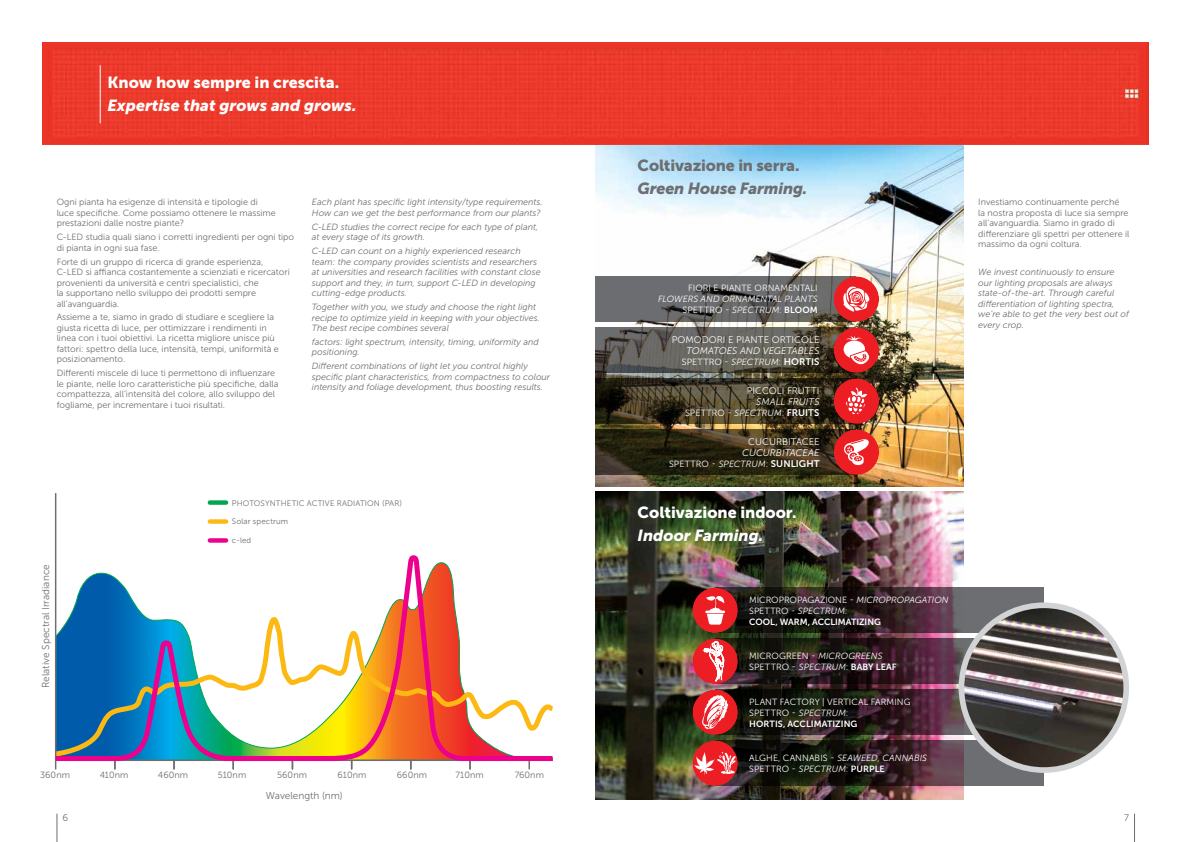
<style>
.page{position:relative;width:1191px;height:842px;background:#fff}
.page>*{position:absolute;margin:0;border:0;box-sizing:border-box;transform-origin:0 0}
.t1{font:16px "Museo Sans 900";color:#fff}
.t2{font:italic 16px "Museo Sans 900";color:#fff}
.t3{font:16px "Museo Sans 900";letter-spacing:-.01em;color:#6d6e71}
.t4{font:italic 16px "Museo Sans 900";letter-spacing:-.01em;color:#6d6e71}
.t5{font:10px "Museo Sans 300";letter-spacing:.005em;color:#6d6e71}
.t6{font:9.6px "Museo Sans 300";letter-spacing:.005em;color:#fff}
.t7{font:italic 9.6px "Museo Sans 300";color:#fff}
.t8{font:9.5px "Museo Sans 300";color:#6d6e71}
.t9{font:9px/10.5px "Museo Sans 300";color:#6d6e71}
.t10{font:italic 9px/10.5px "Museo Sans 300";color:#6d6e71}
.t11{font:9px/11px "Museo Sans 300";letter-spacing:.01em;color:#fff}
.t12{font:italic 9px/11px "Museo Sans 300";letter-spacing:.005em;color:#fff;text-align:right}
.t13{font:9px "Museo Sans 700";letter-spacing:-.005em;color:#fff}
.t14{font:8px "Museo Sans 300";letter-spacing:.015em;color:#6d6e71}
.s1{font-style:normal}
.s2{font-family:"Museo Sans 700";font-style:normal}
.s3{font-style:italic}
.s4{font-family:"Museo Sans 700";font-size:9.6px}
.s5{font-family:"Museo Sans 700"}
</style>
<div class="page">
<img style="left:595px;top:492px;width:368px;height:307px">
<img style="left:595px;top:145px;width:368px;height:341px">
<div style="left:43px;top:43px;width:1105px;height:102px;background:#eb392b"></div>
<hr style="left:100px;top:65px;width:1px;height:58px;background:#fff">
<svg style="left:57px;top:814px;width:1px;height:28px"></svg>
<svg style="left:1134px;top:814px;width:1px;height:28px"></svg>
<svg style="left:114px;top:763px;width:2px;height:6px"></svg>
<svg style="left:173px;top:763px;width:2px;height:6px"></svg>
<svg style="left:232px;top:763px;width:2px;height:6px"></svg>
<svg style="left:469px;top:763px;width:2px;height:6px"></svg>
<svg style="left:528px;top:763px;width:2px;height:6px"></svg>
<svg style="left:54px;top:553px;width:499px;height:210px"></svg>
<svg style="left:595px;top:276px;width:256px;height:46px;fill:#6c6d6f"></svg>
<svg style="left:595px;top:327px;width:256px;height:46px"></svg>
<svg style="left:595px;top:378px;width:256px;height:46px"></svg>
<svg style="left:595px;top:429px;width:256px;height:46px"></svg>
<div style="left:833px;top:327px;width:46px;height:46px;background:#ed1d24;border-radius:50%"></div>
<svg style="left:843px;top:336px;width:27px;height:29px"></svg>
<div style="left:833px;top:378px;width:46px;height:46px;background:#ed1d24;border-radius:50%"></div>
<svg style="left:845px;top:387px;width:22px;height:28px"></svg>
<div style="left:833px;top:429px;width:46px;height:46px;background:#ed1d24;border-radius:50%"></div>
<svg style="left:844px;top:439px;width:25px;height:26px"></svg>
<div style="left:833px;top:276px;width:46px;height:46px;background:#ed1d24;border-radius:50%"></div>
<svg style="left:843px;top:286px;width:26px;height:26px"></svg>
<svg style="left:720px;top:588px;width:323px;height:45px"></svg>
<div style="left:692px;top:588px;width:46px;height:45px;background:#ed1d24;border-radius:50%"></div>
<hr style="left:705px;top:611px;width:20px;height:2px;background:#fff">
<svg style="left:706px;top:596px;width:18px;height:29px"></svg>
<svg style="left:720px;top:639px;width:256px;height:45px"></svg>
<div style="left:692px;top:639px;width:46px;height:45px;background:#ed1d24;border-radius:50%"></div>
<svg style="left:703px;top:641px;width:21px;height:41px"></svg>
<svg style="left:720px;top:689px;width:256px;height:46px"></svg>
<svg style="left:720px;top:740px;width:323px;height:46px"></svg>
<div style="left:692px;top:689px;width:46px;height:46px;background:#ed1d24;border-radius:50%"></div>
<svg style="left:702px;top:695px;width:26px;height:35px"></svg>
<div style="left:692px;top:740px;width:46px;height:46px;background:#ed1d24;border-radius:50%"></div>
<svg style="left:693px;top:752px;width:43px;height:23px"></svg>
<img style="left:961px;top:605px;width:165px;height:165px;border-radius:82px">
<div style="left:958px;top:602px;width:171px;height:171px;border:6px solid #d1d3d4;border-radius:50%"></div>
<h1 class="t1" style="left:108px;top:73px;width:233px">Know how sempre in crescita.</h1>
<h1 class="t2" style="left:108px;top:96px;width:250px">Expertise that grows and grows.</h1>
<p class="t9" style="left:57px;top:197px;width:221px">Ogni pianta ha esigenze di intensità e tipologie di luce specifiche. Come possiamo ottenere le massime prestazioni dalle nostre piante?</p>
<p class="t9" style="left:57px;top:232px;width:239px">C-LED studia quali siano i corretti ingredienti per ogni tipo di pianta in ogni sua fase.</p>
<p class="t9" style="left:57px;top:256px;width:235px">Forte di un gruppo di ricerca di grande esperienza, C-LED si affianca costantemente a scienziati e ricercatori provenienti da università e centri specialistici, che<br>la supportano nello sviluppo dei prodotti sempre all’avanguardia.</p>
<p class="t9" style="left:57px;top:312px;width:224px">Assieme a te, siamo in grado di studiare e scegliere la giusta ricetta di luce, per ottimizzare i rendimenti in linea con i tuoi obiettivi. La ricetta migliore unisce più fattori: spettro della luce, intensità, tempi, uniformità e posizionamento.</p>
<p class="t9" style="left:57px;top:368px;width:223px">Differenti miscele di luce ti permettono di influenzare le piante, nelle loro caratteristiche più specifiche, dalla compattezza, all’intensità del colore, allo sviluppo del fogliame, per incrementare i tuoi risultati.</p>
<p class="t10" style="left:312px;top:197px;width:232px">Each plant has specific light intensity/type requirements.<br>How can we get the best performance from our plants?</p>
<p class="t10" style="left:312px;top:221px;width:228px">C-LED studies the correct recipe for each type of plant, at every stage of its growth.</p>
<p class="t10" style="left:312px;top:246px;width:230px">C-LED can count on a highly experienced research team: the company provides scientists and researchers at universities and research facilities with constant close support and they, in turn, support C-LED in developing cutting-edge products.</p>
<p class="t10" style="left:312px;top:302px;width:230px">Together with you, we study and choose the right light recipe to optimize yield in keeping with your objectives.<br>The best recipe combines several</p>
<p class="t10" style="left:312px;top:337px;width:228px">factors: light spectrum, intensity, timing, uniformity and positioning.</p>
<p class="t10" style="left:312px;top:361px;width:240px">Different combinations of light let you control highly specific plant characteristics, from compactness to colour intensity and foliage development, thus boosting results.</p>
<p class="t14" style="left:232px;top:498px;width:172px">PHOTOSYNTHETIC ACTIVE RADIATION (PAR)</p>
<p class="t5" style="left:40px;top:688px;width:125px;rotate:-90deg">Relative Spectral Irradiance</p>
<p class="t14" style="left:232px;top:517px;width:58px">Solar spectrum</p>
<p class="t14" style="left:232px;top:536px;width:21px">c-led</p>
<p class="t9" style="left:40px;top:770px;width:31px">360nm</p>
<p class="t9" style="left:100px;top:770px;width:30px">410nm</p>
<p class="t9" style="left:158px;top:770px;width:32px">460nm</p>
<p class="t9" style="left:218px;top:770px;width:30px">510nm</p>
<p class="t9" style="left:277px;top:770px;width:31px">560nm</p>
<p class="t9" style="left:338px;top:770px;width:30px">610nm</p>
<p class="t9" style="left:397px;top:770px;width:32px">660nm</p>
<p class="t9" style="left:455px;top:770px;width:30px">710nm</p>
<p class="t9" style="left:515px;top:770px;width:31px">760nm</p>
<p class="t5" style="left:266px;top:791px;width:78px">Wavelength (nm)</p>
<h1 class="t3" style="left:637px;top:157px;width:163px">Coltivazione in serra.</h1>
<h1 class="t4" style="left:637px;top:180px;width:171px">Green House Farming.</h1>
<p class="t11" style="left:688px;top:283px;width:131px">FIORI E PIANTE ORNAMENTALI</p>
<p class="t12" style="left:658px;top:294px;width:161px">FLOWERS AND ORNAMENTAL PLANTS<br><span class="s1">SPETTRO -</span> SPECTRUM<span class="s1">:</span> <span class="s2">BLOOM</span></p>
<p class="t6" style="left:671px;top:334px;width:149px">POMODORI E PIANTE ORTICOLE</p>
<p class="t7" style="left:686px;top:345px;width:134px">TOMATOES AND VEGETABLES</p>
<p class="t11" style="left:682px;top:356px;width:139px">SPETTRO - <span class="s3">SPECTRUM</span>: <span class="s4">HORTIS</span></p>
<p class="t6" style="left:747px;top:385px;width:74px">PICCOLI FRUTTI</p>
<p class="t7" style="left:756px;top:396px;width:65px">SMALL FRUITS</p>
<p class="t11" style="left:685px;top:407px;width:136px">SPETTRO - <span class="s3">SPECTRUM</span>: <span class="s4">FRUITS</span></p>
<p class="t6" style="left:748px;top:436px;width:73px">CUCURBITACEE</p>
<p class="t7" style="left:742px;top:447px;width:79px">CUCURBITACEAE</p>
<p class="t11" style="left:669px;top:458px;width:152px">SPETTRO - <span class="s3">SPECTRUM</span>: <span class="s4">SUNLIGHT</span></p>
<h1 class="t1" style="left:637px;top:503px;width:161px">Coltivazione indoor.</h1>
<h1 class="t2" style="left:637px;top:526px;width:127px">Indoor Farming.</h1>
<p class="t11" style="left:749px;top:594px;width:201px">MICROPROPAGAZIONE - <span class="s3">MICROPROPAGATION<br></span>SPETTRO - <span class="s3">SPECTRUM</span>:</p>
<p class="t13" style="left:749px;top:616px;width:133px">COOL, WARM, ACCLIMATIZING</p>
<p class="t11" style="left:749px;top:651px;width:149px">MICROGREEN - <span class="s3">MICROGREENS<br></span>SPETTRO - <span class="s3">SPECTRUM</span>: <span class="s5">BABY LEAF</span></p>
<p class="t11" style="left:749px;top:696px;width:163px">PLANT FACTORY | VERTICAL FARMING<br>SPETTRO - <span class="s3">SPECTRUM</span>:</p>
<p class="t13" style="left:749px;top:718px;width:110px">HORTIS, ACCLIMATIZING</p>
<p class="t11" style="left:749px;top:752px;width:179px">ALGHE, CANNABIS - <span class="s3">SEAWEED, CANNABIS<br></span>SPETTRO - <span class="s3">SPECTRUM</span>: <span class="s5">PURPLE</span></p>
<p class="t9" style="left:978px;top:197px;width:153px">Investiamo continuamente perché<br>la nostra proposta di luce sia sempre all’avanguardia. Siamo in grado di differenziare gli spettri per ottenere il massimo da ogni coltura.</p>
<p class="t10" style="left:978px;top:267px;width:152px">We invest continuously to ensure our lighting proposals are always state-of-the-art. Through careful differentiation of lighting spectra, we’re able to get the very best out of every crop.</p>
<p class="t8" style="left:62px;top:812px;width:7px">6</p>
<p class="t8" style="left:1124px;top:812px;width:6px">7</p>
</div>
